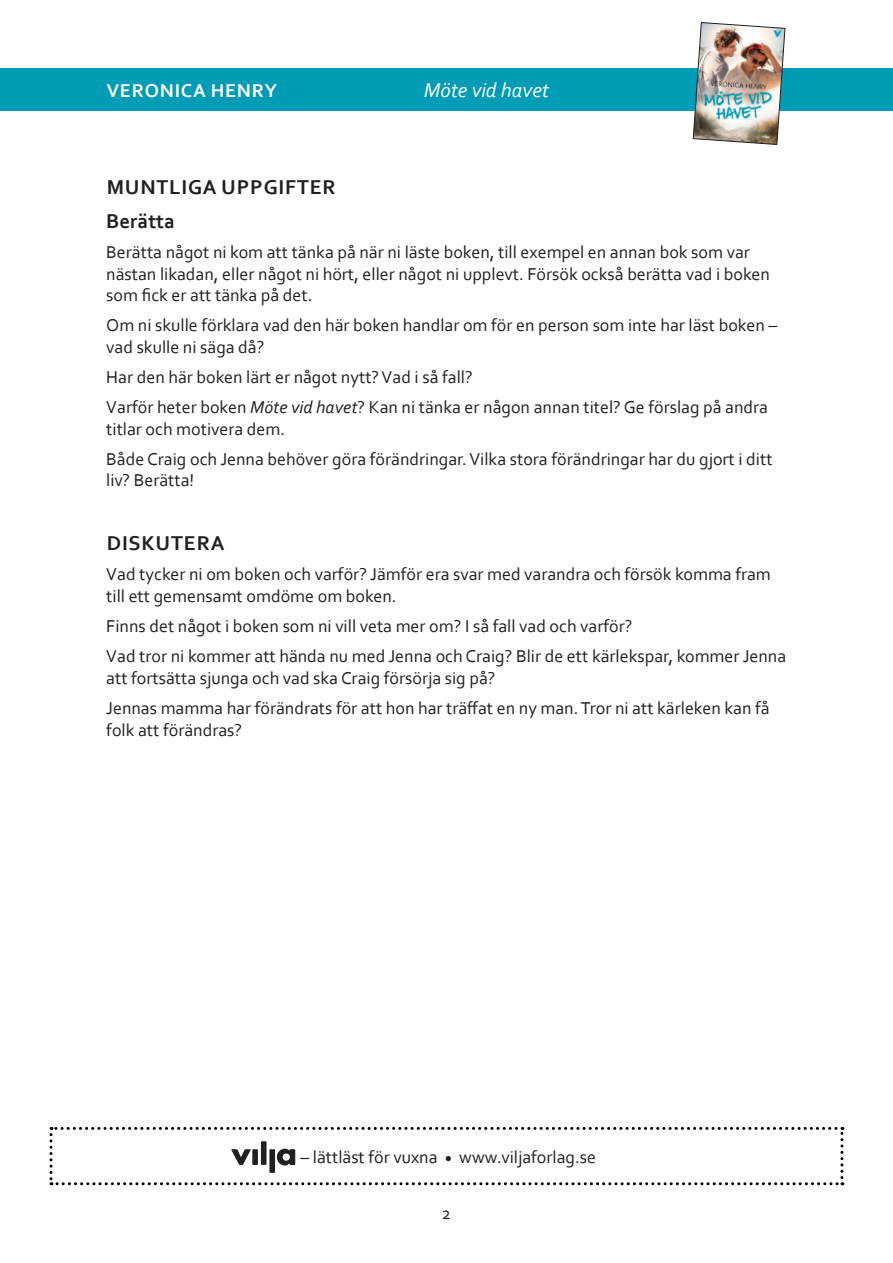
<style>
.page{position:relative;width:893px;height:1263px;background:#fff}
.page>*{position:absolute;margin:0;border:0;box-sizing:border-box;transform-origin:0 0}
.Huvudrubrik{font:700 21px "Corbel";letter-spacing:.04em;color:#231f20}
.t1{font:italic 21px "Corbel";color:#fff}
.Underrubrik{font:700 21px "Corbel";color:#231f20}
.t2{font:700 19.5px "Corbel";letter-spacing:.04em;color:#fff}
.Brödtext{font:18px/21.6px "Corbel";color:#231f20}
.s1{font-style:italic}
</style>
<div class="page">
<div style="left:0;top:68px;width:893px;height:43px;background:#009cb5"></div>
<img style="left:693px;top:22px;width:92px;height:123px">
<svg style="left:50px;top:1127px;width:793px;height:58px"></svg>
<p class="t2" style="left:107px;top:78px;width:172px">VERONICA HENRY</p>
<p class="t1" style="left:424px;top:77px;width:127px">Möte vid havet</p>
<p class="Huvudrubrik" style="left:107px;top:174px;width:230px">MUNTLIGA UPPGIFTER</p>
<p class="Underrubrik" style="left:106px;top:208px;width:70px">Berätta</p>
<p class="Brödtext" style="left:106px;top:241px;width:665px">Berätta något ni kom att tänka på när ni läste boken, till exempel en annan bok som var nästan likadan, eller något ni hört, eller något ni upplevt. Försök också berätta vad i boken som fick er att tänka på det.</p>
<p class="Brödtext" style="left:106px;top:314px;width:672px">Om ni skulle förklara vad den här boken handlar om för en person som inte har läst boken – vad skulle ni säga då?</p>
<p class="Brödtext" style="left:106px;top:366px;width:368px">Har den här boken lärt er något nytt? Vad i så fall?</p>
<p class="Brödtext" style="left:106px;top:396px;width:663px">Varför heter boken <span class="s1">Möte vid havet</span>? Kan ni tänka er någon annan titel? Ge förslag på andra titlar och motivera dem.</p>
<p class="Brödtext" style="left:106px;top:448px;width:668px">Både Craig och Jenna behöver göra förändringar. Vilka stora förändringar har du gjort i ditt liv? Berätta!</p>
<p class="Huvudrubrik" style="left:107px;top:530px;width:119px">DISKUTERA</p>
<p class="Brödtext" style="left:106px;top:563px;width:666px">Vad tycker ni om boken och varför? Jämför era svar med varandra och försök komma fram till ett gemensamt omdöme om boken.</p>
<p class="Brödtext" style="left:106px;top:615px;width:528px">Finns det något i boken som ni vill veta mer om? I så fall vad och varför?</p>
<p class="Brödtext" style="left:106px;top:645px;width:681px">Vad tror ni kommer att hända nu med Jenna och Craig? Blir de ett kärlekspar, kommer Jenna att fortsätta sjunga och vad ska Craig försörja sig på?</p>
<p class="Brödtext" style="left:106px;top:697px;width:665px">Jennas mamma har förändrats för att hon har träffat en ny man. Tror ni att kärleken kan få folk att förändras?</p>
<p class="Brödtext" style="left:300px;top:1145px;width:297px">– lättläst för vuxna <sub>•</sub> www.viljaforlag.se</p>
<p class="Brödtext" style="left:442px;top:1202px;width:11px">2</p>
</div>
